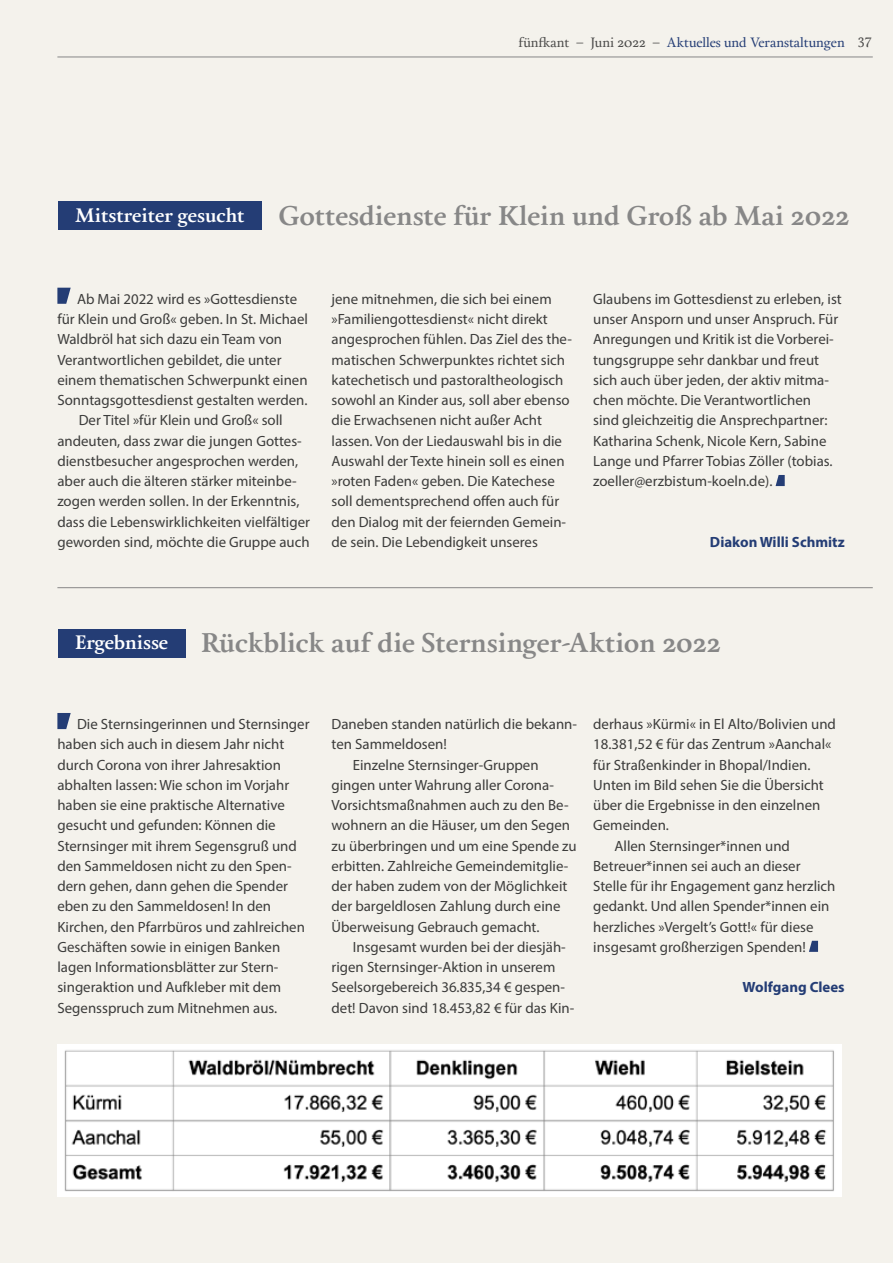
<style>
.page{position:relative;width:893px;height:1263px;background:#f4f2ec}
.page>*{position:absolute;margin:0;border:0;box-sizing:border-box;transform-origin:0 0}
.t1{font:700 27px "Calendas Plus";color:#878787}
.t2{font:700 19.5px "Calendas Plus";color:#fff}
.t3{font:14.85px/20.2px "Myriad Pro";color:#3c3c3b}
.t4{font:700 14.85px "Myriad Pro";color:#243d75}
.t5{font:13.5px "Calendas Plus";color:#243d75}
.s1{color:#4a4a49}
.s2{font-size:19.5px;color:#fff}
</style>
<div class="page">
<hr style="left:57px;top:57px;width:816px;height:1px;background:#878787">
<hr style="left:57px;top:587px;width:816px;height:1px;background:#878787">
<div style="left:58px;top:201px;width:204px;height:29px;background:#243d75"></div>
<div style="left:58px;top:629px;width:127px;height:28px;background:#243d75"></div>
<svg style="left:57px;top:288px;width:14px;height:16px"></svg>
<svg style="left:57px;top:713px;width:14px;height:16px"></svg>
<svg style="left:776px;top:475px;width:9px;height:11px"></svg>
<svg style="left:809px;top:941px;width:9px;height:11px"></svg>
<img style="left:57px;top:1044px;width:784px;height:152px">
<p class="t5" style="left:519px;top:33px;width:355px"><span class="s1">fünfkant – Juni 2022 –</span> Aktuelles und Veranstaltungen <span class="s1">37</span></p>
<h2 class="t2" style="left:75px;top:201px;width:171px">Mitstreiter gesucht</h2>
<h1 class="t1" style="left:279px;top:196px;width:572px">Gottesdienste für Klein und Groß ab Mai 2022</h1>
<p class="t3" style="left:77px;top:288px;width:222px">Ab Mai 2022 wird es »Gottesdienste</p>
<p class="t3" style="left:57px;top:309px;width:252px">für Klein und Groß« geben. In St. Michael</p>
<p class="t3" style="left:57px;top:329px;width:226px">Waldbröl hat sich dazu ein Team von</p>
<p class="t3" style="left:57px;top:349px;width:226px">Verantwortlichen gebildet, die unter</p>
<p class="t3" style="left:57px;top:369px;width:252px">einem thematischen Schwerpunkt einen</p>
<p class="t3" style="left:57px;top:390px;width:252px">Sonntagsgottesdienst gestalten werden.</p>
<p class="t3" style="left:79px;top:410px;width:206px">Der Titel »für Klein und Groß« soll</p>
<p class="t3" style="left:57px;top:430px;width:246px">andeuten, dass zwar die jungen Gottes-</p>
<p class="t3" style="left:57px;top:450px;width:242px">dienstbesucher angesprochen werden,</p>
<p class="t3" style="left:57px;top:471px;width:241px">aber auch die älteren stärker miteinbe-</p>
<p class="t3" style="left:57px;top:491px;width:243px">zogen werden sollen. In der Erkenntnis,</p>
<p class="t3" style="left:57px;top:511px;width:254px">dass die Lebenswirklichkeiten vielfältiger</p>
<p class="t3" style="left:57px;top:531px;width:254px">geworden sind, möchte die Gruppe auch</p>
<p class="t3" style="left:331px;top:288px;width:242px">jene mitnehmen, die sich bei einem »Familiengottesdienst« nicht direkt angesprochen fühlen. Das Ziel des the&shy;matischen Schwerpunktes richtet sich katechetisch und pastoraltheologisch sowohl an Kinder aus, soll aber ebenso die Erwachsenen nicht außer Acht lassen. Von der Liedauswahl bis in die Auswahl der Texte hinein soll es einen »roten Faden« geben. Die Katechese soll dementsprechend offen auch für den Dialog mit der feiernden Gemein&shy;de sein. Die Lebendigkeit unseres</p>
<p class="t3" style="left:593px;top:288px;width:250px">Glaubens im Gottesdienst zu erleben, ist unser Ansporn und unser Anspruch. Für Anregungen und Kritik ist die Vorberei&shy;tungsgruppe sehr dankbar und freut sich auch über jeden, der aktiv mitma&shy;chen möchte. Die Verantwortlichen<br>sind gleichzeitig die Ansprechpartner:<br>Katharina Schenk, Nicole Kern, Sabine Lange und Pfarrer Tobias Zöller (tobias. zoeller@erzbistum-koeln.de).</p>
<p class="t4" style="left:710px;top:532px;width:136px">Diakon Willi Schmitz</p>
<h1 class="t1" style="left:75px;top:623px;width:647px"><span class="s2">Ergebnisse</span> Rückblick auf die Sternsinger-Aktion 2022</h1>
<p class="t3" style="left:57px;top:714px;width:254px;text-indent:20px">Die Sternsingerinnen und Sternsinger haben sich auch in diesem Jahr nicht durch Corona von ihrer Jahresaktion abhalten lassen: Wie schon im Vorjahr haben sie eine praktische Alternative gesucht und gefunden: Können die Sternsinger mit ihrem Segensgruß und den Sammeldosen nicht zu den Spen&shy;dern gehen, dann gehen die Spender eben zu den Sammeldosen! In den Kirchen, den Pfarrbüros und zahlreichen Geschäften sowie in einigen Banken lagen Informationsblätter zur Stern&shy;singeraktion und Aufkleber mit dem Segensspruch zum Mitnehmen aus.</p>
<p class="t3" style="left:331px;top:714px;width:247px">Daneben standen natürlich die bekann-</p>
<p class="t3" style="left:331px;top:734px;width:117px">ten Sammeldosen!</p>
<p class="t3" style="left:353px;top:754px;width:187px">Einzelne Sternsinger-Gruppen</p>
<p class="t3" style="left:331px;top:774px;width:224px">gingen unter Wahrung aller Corona-</p>
<p class="t3" style="left:331px;top:795px;width:239px">Vorsichtsmaßnahmen auch zu den Be-</p>
<p class="t3" style="left:331px;top:815px;width:240px">wohnern an die Häuser, um den Segen</p>
<p class="t3" style="left:331px;top:835px;width:247px">zu überbringen und um eine Spende zu</p>
<p class="t3" style="left:331px;top:855px;width:238px">erbitten. Zahlreiche Gemeindemitglie-</p>
<p class="t3" style="left:331px;top:876px;width:237px">der haben zudem von der Möglichkeit</p>
<p class="t3" style="left:331px;top:896px;width:231px">der bargeldlosen Zahlung durch eine</p>
<p class="t3" style="left:331px;top:916px;width:209px">Überweisung Gebrauch gemacht.</p>
<p class="t3" style="left:353px;top:936px;width:215px">Insgesamt wurden bei der diesjäh-</p>
<p class="t3" style="left:331px;top:957px;width:225px">rigen Sternsinger-Aktion in unserem</p>
<p class="t3" style="left:331px;top:977px;width:235px">Seelsorgebereich 36.835,34 € gespen-</p>
<p class="t3" style="left:331px;top:997px;width:244px">det! Davon sind 18.453,82 € für das Kin-</p>
<p class="t3" style="left:593px;top:714px;width:244px">derhaus »Kürmi« in El Alto/Bolivien und</p>
<p class="t3" style="left:593px;top:734px;width:240px">18.381,52 € für das Zentrum »Aanchal«</p>
<p class="t3" style="left:593px;top:754px;width:219px">für Straßenkinder in Bhopal/Indien.</p>
<p class="t3" style="left:593px;top:774px;width:232px">Unten im Bild sehen Sie die Übersicht</p>
<p class="t3" style="left:593px;top:795px;width:229px">über die Ergebnisse in den einzelnen</p>
<p class="t3" style="left:593px;top:815px;width:77px">Gemeinden.</p>
<p class="t3" style="left:614px;top:835px;width:177px">Allen Sternsinger*innen und</p>
<p class="t3" style="left:593px;top:855px;width:209px">Betreuer*innen sei auch an dieser</p>
<p class="t3" style="left:593px;top:876px;width:244px">Stelle für ihr Engagement ganz herzlich</p>
<p class="t3" style="left:593px;top:896px;width:238px">gedankt. Und allen Spender*innen ein</p>
<p class="t3" style="left:593px;top:916px;width:222px">herzliches »Vergelt’s Gott!« für diese</p>
<p class="t3" style="left:593px;top:936px;width:214px">insgesamt großherzigen Spenden!</p>
<p class="t4" style="left:743px;top:978px;width:104px">Wolfgang Clees</p>
</div>
